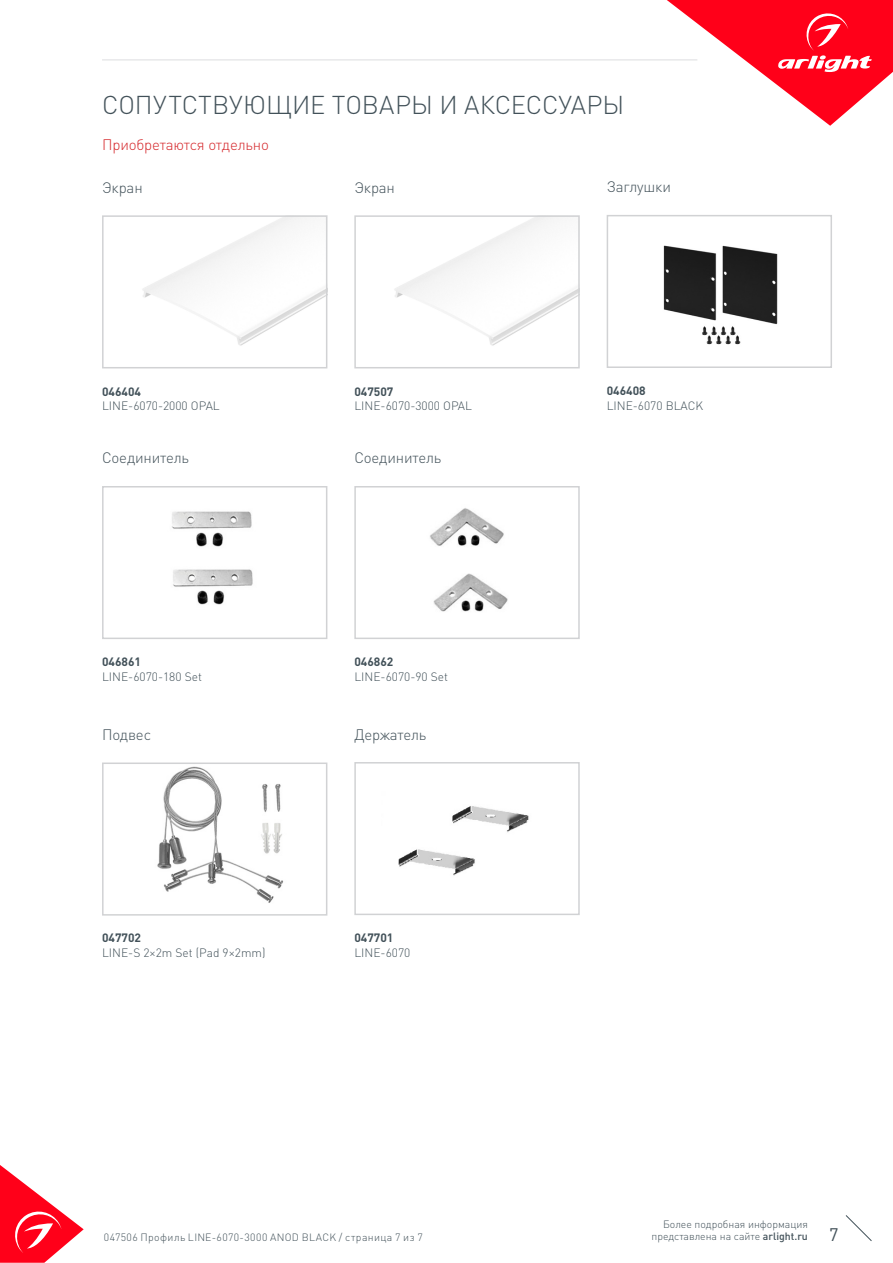
<style>
.page{position:relative;width:893px;height:1263px;background:#fff}
.page>*{position:absolute;margin:0;border:0;box-sizing:border-box;transform-origin:0 0}
.t1{font:300 25.5px "DIN Pro";color:#425159}
.t2{font:18px "DIN Pro";color:#425159}
.t3{font:300 15px "DIN Pro";letter-spacing:-.01em;color:#425159}
.t4{font:300 15px "DIN Pro";letter-spacing:-.01em;color:#d5262a}
.t5{font:300 12px/14.4px "DIN Pro";color:#425159}
.t6{font:700 12px "DIN Pro";color:#425159}
.t7{font:300 10.5px "DIN Pro";color:#425159}
.t8{font:300 10.5px "DIN Pro";letter-spacing:.04em;color:#425159}
.s1{font-weight:700}
.s2{font-weight:500}
</style>
<div class="page">
<svg style="left:0;top:1165px;width:84px;height:98px"></svg>
<svg style="left:845px;top:1215px;width:27px;height:26px"></svg>
<svg style="left:667px;top:0;width:226px;height:126px"></svg>
<hr style="left:102px;top:60px;width:595px;height:1px;background:#dcdddf">
<img style="left:157px;top:766px;width:126px;height:137px">
<div style="left:102px;top:762px;width:225px;height:153px;border:2px solid #d1d2d4"></div>
<img style="left:398px;top:806px;width:131px;height:70px">
<div style="left:354px;top:762px;width:226px;height:153px;border:2px solid #d1d2d4"></div>
<img style="left:142px;top:218px;width:182px;height:128px">
<div style="left:102px;top:215px;width:225px;height:153px;border:2px solid #d1d2d4"></div>
<img style="left:394px;top:218px;width:183px;height:128px">
<div style="left:354px;top:215px;width:226px;height:153px;border:2px solid #d1d2d4"></div>
<img style="left:663px;top:245px;width:115px;height:100px">
<div style="left:607px;top:215px;width:225px;height:153px;border:2px solid #d1d2d4"></div>
<img style="left:172px;top:511px;width:81px;height:94px">
<div style="left:102px;top:486px;width:225px;height:153px;border:2px solid #d1d2d4"></div>
<img style="left:430px;top:508px;width:78px;height:104px">
<div style="left:354px;top:486px;width:226px;height:153px;border:2px solid #d1d2d4"></div>
<p class="t1" style="left:102px;top:87px;width:524px">СОПУТСТВУЮЩИЕ ТОВАРЫ И АКСЕССУАРЫ</p>
<p class="t4" style="left:102px;top:134px;width:168px">Приобретаются отдельно</p>
<p class="t3" style="left:102px;top:177px;width:42px">Экран</p>
<p class="t3" style="left:354px;top:177px;width:42px">Экран</p>
<p class="t6" style="left:102px;top:383px;width:41px">046404</p>
<p class="t5" style="left:102px;top:398px;width:119px">LINE-6070-2000 OPAL</p>
<p class="t6" style="left:354px;top:383px;width:41px">047507</p>
<p class="t5" style="left:354px;top:398px;width:119px">LINE-6070-3000 OPAL</p>
<p class="t3" style="left:102px;top:448px;width:89px">Соединитель</p>
<p class="t3" style="left:354px;top:448px;width:89px">Соединитель</p>
<p class="t6" style="left:102px;top:654px;width:41px">046861</p>
<p class="t5" style="left:102px;top:669px;width:101px">LINE-6070-180 Set</p>
<p class="t6" style="left:354px;top:654px;width:41px">046862</p>
<p class="t5" style="left:354px;top:669px;width:95px">LINE-6070-90 Set</p>
<p class="t3" style="left:102px;top:724px;width:51px">Подвес</p>
<p class="t3" style="left:354px;top:724px;width:73px">Держатель</p>
<p class="t6" style="left:102px;top:930px;width:41px">047702</p>
<p class="t5" style="left:102px;top:945px;width:165px">LINE-S 2×2m Set (Pad 9×2mm)</p>
<p class="t6" style="left:354px;top:930px;width:41px">047701</p>
<p class="t5" style="left:354px;top:945px;width:57px">LINE-6070</p>
<p class="t3" style="left:607px;top:177px;width:66px">Заглушки</p>
<p class="t5" style="left:607px;top:383px;width:98px"><span class="s1">046408<br></span>LINE-6070 BLACK</p>
<p class="t7" style="left:663px;top:1216px;width:146px">Более подробная информация</p>
<p class="t7" style="left:651px;top:1229px;width:158px">представлена на сайте <span class="s2">arlight.ru</span></p>
<p class="t8" style="left:104px;top:1230px;width:320px">047506 Профиль LINE-6070-3000 ANOD BLACK / страница 7 из 7</p>
<h2 class="t2" style="left:829px;top:1222px;width:11px">7</h2>
</div>
